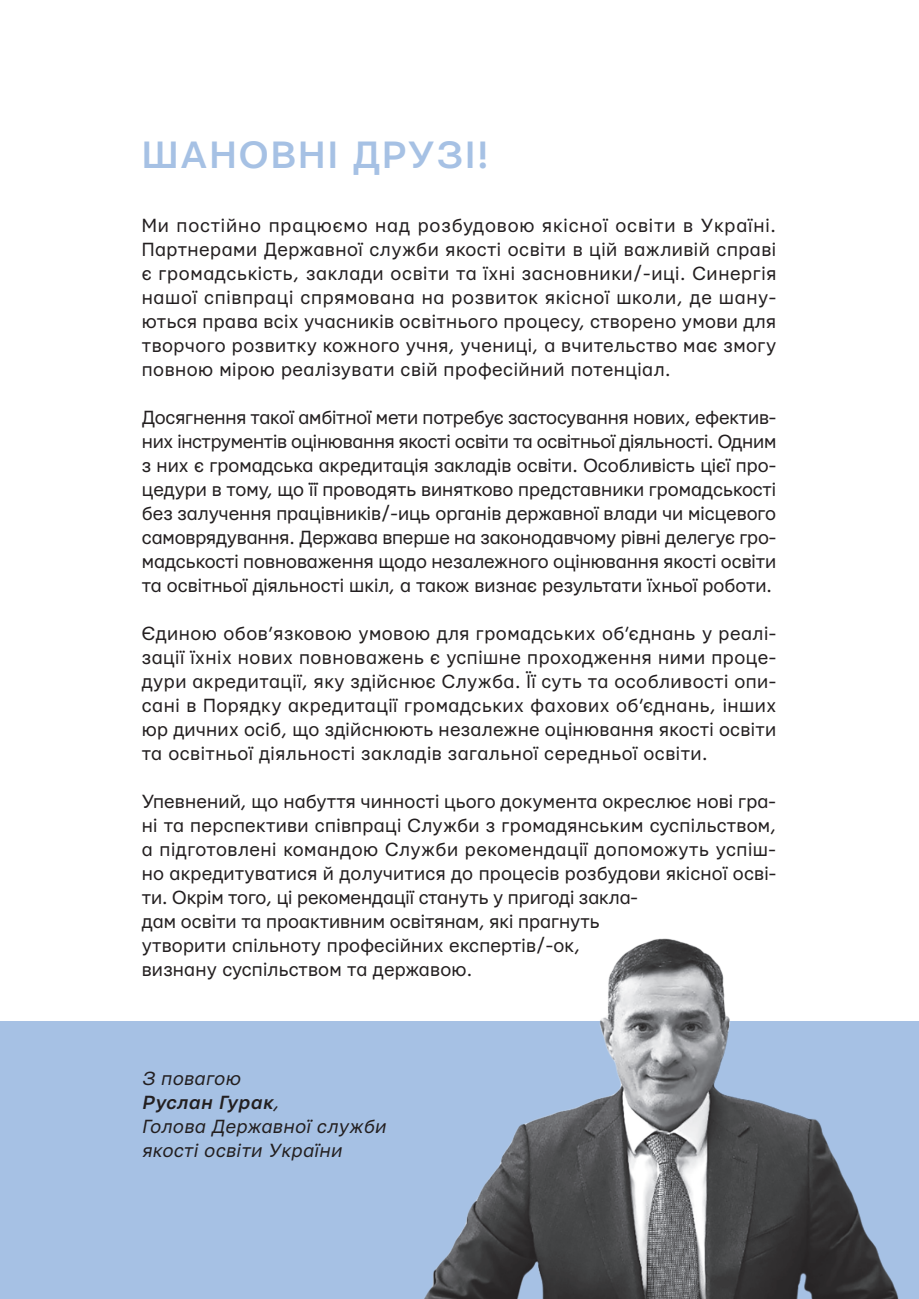
<style>
.page{position:relative;width:919px;height:1299px;background:#fff}
.page>*{position:absolute;margin:0;border:0;box-sizing:border-box;transform-origin:0 0}
.t1{font:500 40px "Mariupol";letter-spacing:.05em;color:#a6c1e4}
.t2{font:20px/24px "Mariupol";letter-spacing:.01em;color:#231f20;text-align:justify}
.t3{font:italic 20px/24px "Mariupol";color:#231f20}
.s1{font-weight:500}
</style>
<div class="page">
<div style="left:0;top:1020px;width:918px;height:278px;background:#a6c1e4"></div>
<img style="left:406px;top:938px;width:504px;height:360px">
<h1 class="t1" style="left:142px;top:134px;width:348px">ШАНОВНІ ДРУЗІ!</h1>
<p class="t2" style="left:142px;top:213px;width:636px">Ми постійно працюємо над розбудовою якісної освіти в Україні.<br>Партнерами Державної служби якості освіти в цій важливій справі є громадськість, заклади освіти та їхні засновники/-иці. Синергія нашої співпраці спрямована на розвиток якісної школи, де шану&shy;ються права всіх учасників освітнього процесу, створено умови для творчого розвитку кожного учня, учениці, а вчительство має змогу повною мірою реалізувати свій професійний потенціал.</p>
<p class="t2" style="left:142px;top:405px;width:636px">Досягнення такої амбітної мети потребує застосування нових, ефектив&shy;них інструментів оцінювання якості освіти та освітньої діяльності. Одним з них є громадська акредитація закладів освіти. Особливість цієї про&shy;цедури в тому, що її проводять винятково представники громадськості без залучення працівників/-иць органів державної влади чи місцевого самоврядування. Держава вперше на законодавчому рівні делегує гро&shy;мадськості повноваження щодо незалежного оцінювання якості освіти та освітньої діяльності шкіл, а також визнає результати їхньої роботи.</p>
<p class="t2" style="left:142px;top:621px;width:636px">Єдиною обов’язковою умовою для громадських об’єднань у реалі&shy;зації їхніх нових повноважень є успішне проходження ними проце&shy;дури акредитації, яку здійснює Служба. Її суть та особливості опи&shy;сані в Порядку акредитації громадських фахових об’єднань, інших юр дичних осіб, що здійснюють незалежне оцінювання якості освіти та освітньої діяльності закладів загальної середньої освіти.</p>
<p class="t2" style="left:142px;top:789px;width:636px;text-align:left">Упевнений, що набуття чинності цього документа окреслює нові гра&shy;ні та перспективи співпраці Служби з громадянським суспільством, а підготовлені командою Служби рекомендації допоможуть успіш&shy;но акредитуватися й долучитися до процесів розбудови якісної осві&shy;ти. Окрім того, ці рекомендації стануть у пригоді закла-<br>дам освіти та проактивним освітянам, які прагнуть<br>утворити спільноту професійних експертів/-ок,<br>визнану суспільством та державою.</p>
<p class="t3" style="left:142px;top:1066px;width:249px">З повагою<br><span class="s1">Руслан Гурак</span>,<br>Голова Державної служби якості освіти України</p>
</div>
